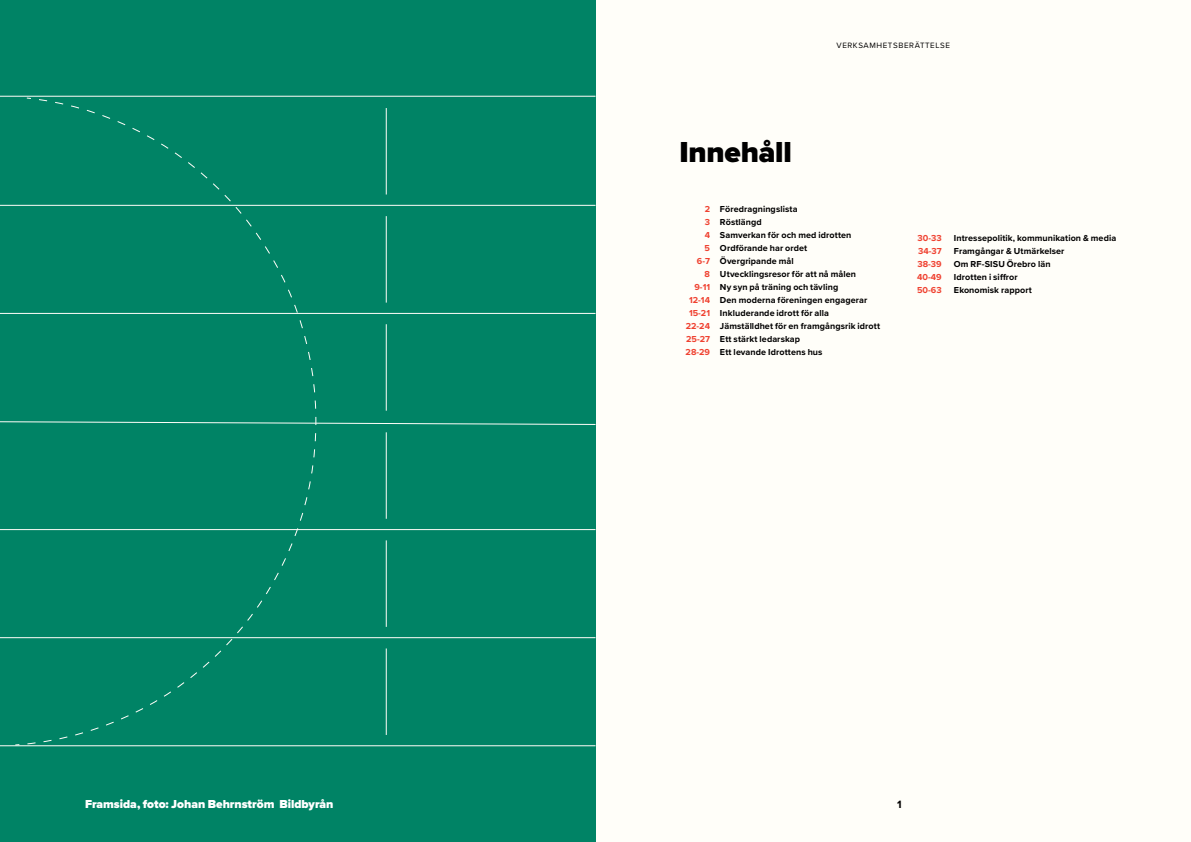
<style>
.page{position:relative;width:1191px;height:842px;background:#fffef9}
.page>*{position:absolute;margin:0;border:0;box-sizing:border-box;transform-origin:0 0}
.t1{font:900 30px "Proxima Nova";letter-spacing:-.005em;color:#000}
.t2{font:900 12px "Proxima Nova";color:#fff}
.t3{font:700 11px "Proxima Nova";color:#000}
.t4{font:700 9px/13px "Proxima Nova";letter-spacing:.01em;color:#000}
.t5{font:700 9px/13px "Proxima Nova";color:#ef4130;text-align:right}
.t6{font:8px "Proxima Nova";letter-spacing:.075em;color:#000}
</style>
<div class="page">
<div style="left:0;top:0;width:595px;height:842px;background:#008365"></div>
<svg style="left:0;top:107px;width:596px;height:629px"></svg>
<h2 class="t2" style="left:85px;top:795px;width:250px">Framsida, foto: Johan Behrnström Bildbyrån</h2>
<h1 class="t1" style="left:679px;top:129px;width:114px">Innehåll</h1>
<p class="t6" style="left:836px;top:40px;width:115px">VERKSAMHETSBERÄTTELSE</p>
<p class="t5" style="left:685px;top:202px;width:26px">2<br>3<br>4<br>5<br>6-7<br>8<br>9-11<br>12-14<br>15-21<br>22-24<br>25-27<br>28-29</p>
<p class="t4" style="left:720px;top:202px;width:162px">Föredragningslista<br>Röstlängd<br>Samverkan för och med idrotten<br>Ordförande har ordet<br>Övergripande mål<br>Utvecklingsresor för att nå målen<br>Ny syn på träning och tävling<br>Den moderna föreningen engagerar<br>Inkluderande idrott för alla<br>Jämställdhet för en framgångsrik idrott<br>Ett stärkt ledarskap<br>Ett levande Idrottens hus</p>
<p class="t5" style="left:917px;top:231px;width:26px;text-align:justify">30-33<br>34-37<br>38-39<br>40-49<br>50-63</p>
<p class="t4" style="left:954px;top:231px;width:164px">Intressepolitik, kommunikation &amp; media<br>Framgångar &amp; Utmärkelser<br>Om RF-SISU Örebro län<br>Idrotten i siffror<br>Ekonomisk rapport</p>
<p class="t3" style="left:897px;top:796px;width:6px">1</p>
</div>
